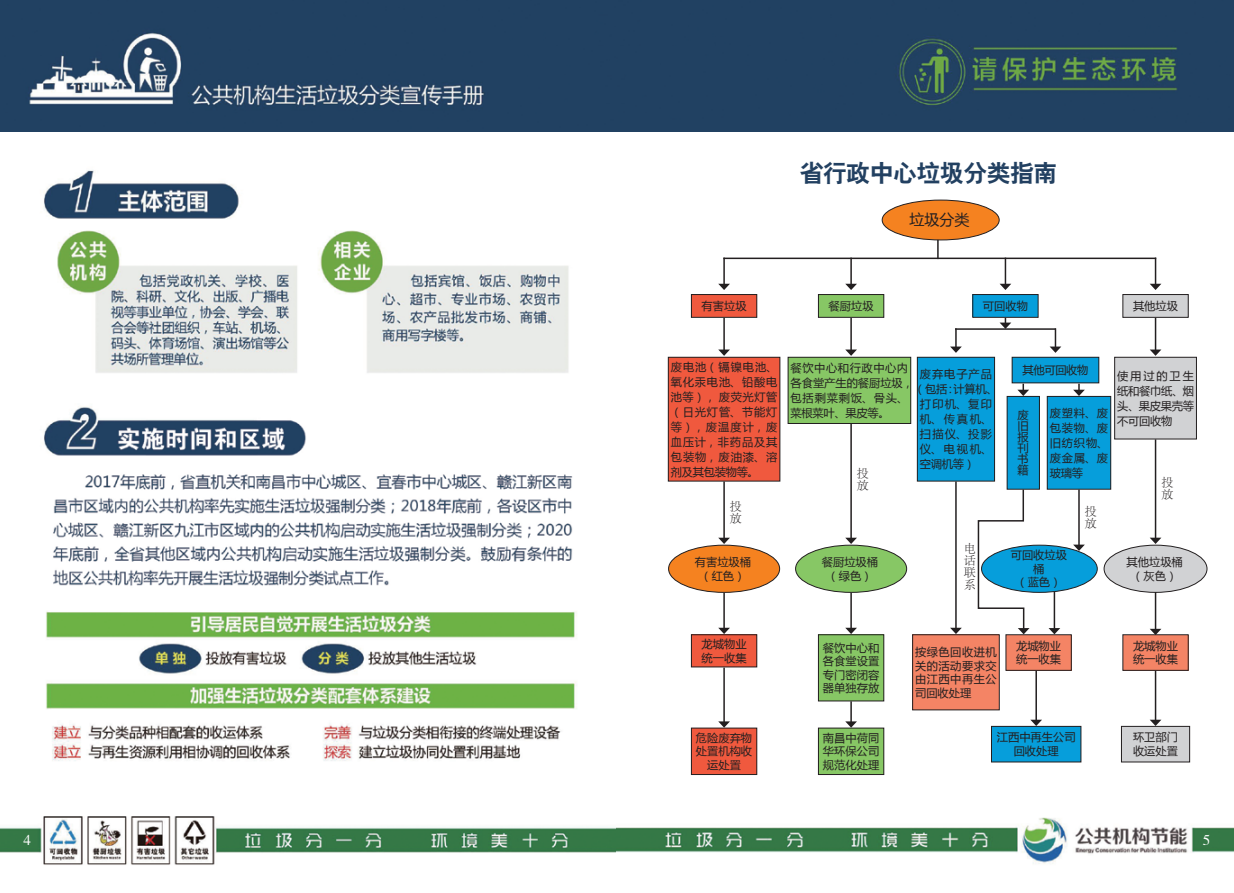
<style>
.page{position:relative;width:1234px;height:893px;background:#fff}
.page>*{position:absolute;margin:0;border:0;box-sizing:border-box;transform-origin:0 0}
.t1{font:24px "H Yb 2 gj";letter-spacing:-.025em;color:#224061}
.t2{font:15px "Microsoft Ya Hei";color:#231f20}
.t3{font:15px "FZSSK GBK1 0";color:#fff}
.t4{font:300 12px/12px "Adobe Song Std";color:#231f20}
.t5{font:11.25px/13.5px "Microsoft Ya Hei";color:#231f20;text-align:justify}
.t6{font:11.25px/15px "Microsoft Ya Hei";letter-spacing:.05em;color:#231f20}
</style>
<div class="page">
<img style="left:43px;top:170px;width:534px;height:591px">
<img style="left:0;top:816px;width:617px;height:49px">
<img style="left:0;top:0;width:617px;height:132px">
<div style="left:668px;top:545px;width:111px;height:47px;background:#f58220;border-radius:50%"></div>
<div style="left:668px;top:545px;width:111px;height:48px;border:1px solid #231f20;border-radius:50%"></div>
<div style="left:795px;top:545px;width:111px;height:47px;background:#87c765;border-radius:50%"></div>
<div style="left:795px;top:545px;width:111px;height:48px;border:1px solid #231f20;border-radius:50%"></div>
<div style="left:981px;top:545px;width:115px;height:47px;background:#069edb;border-radius:50%"></div>
<div style="left:980px;top:545px;width:117px;height:48px;border:1px solid #231f20;border-radius:50%"></div>
<div style="left:1103px;top:545px;width:103px;height:47px;background:#d1d2d4;border-radius:50%"></div>
<div style="left:1103px;top:545px;width:103px;height:48px;border:1px solid #231f20;border-radius:50%"></div>
<div style="left:691px;top:295px;width:65px;height:22px;background:#f0593e"></div>
<div style="left:691px;top:294px;width:66px;height:24px;border:1px solid #231f20"></div>
<div style="left:818px;top:295px;width:65px;height:22px;background:#87c765"></div>
<div style="left:817px;top:294px;width:67px;height:24px;border:1px solid #231f20"></div>
<div style="left:972px;top:295px;width:65px;height:22px;background:#069edb"></div>
<div style="left:972px;top:294px;width:66px;height:24px;border:1px solid #231f20"></div>
<div style="left:1122px;top:295px;width:65px;height:22px;background:#d1d2d4"></div>
<div style="left:1122px;top:294px;width:66px;height:24px;border:1px solid #231f20"></div>
<div style="left:691px;top:635px;width:65px;height:32px;background:#f0593e"></div>
<div style="left:691px;top:634px;width:66px;height:33px;border:1px solid #231f20"></div>
<div style="left:818px;top:635px;width:65px;height:66px;background:#87c765"></div>
<div style="left:817px;top:634px;width:67px;height:67px;border:1px solid #231f20"></div>
<div style="left:912px;top:635px;width:87px;height:75px;background:#f48465"></div>
<div style="left:912px;top:634px;width:87px;height:76px;border:1px solid #231f20"></div>
<div style="left:1005px;top:635px;width:66px;height:35px;background:#f48465"></div>
<div style="left:1005px;top:634px;width:66px;height:37px;border:1px solid #231f20"></div>
<div style="left:991px;top:726px;width:89px;height:36px;background:#069edb"></div>
<div style="left:990px;top:726px;width:91px;height:36px;border:1px solid #231f20"></div>
<div style="left:1121px;top:726px;width:68px;height:36px;background:#d1d2d4"></div>
<div style="left:1120px;top:726px;width:69px;height:36px;border:1px solid #231f20"></div>
<div style="left:1122px;top:635px;width:65px;height:35px;background:#f48465"></div>
<div style="left:1122px;top:634px;width:66px;height:37px;border:1px solid #231f20"></div>
<div style="left:691px;top:728px;width:65px;height:46px;background:#f0593e"></div>
<div style="left:691px;top:728px;width:66px;height:47px;border:1px solid #231f20"></div>
<div style="left:818px;top:728px;width:65px;height:46px;background:#87c765"></div>
<div style="left:817px;top:728px;width:67px;height:47px;border:1px solid #231f20"></div>
<div style="left:668px;top:357px;width:111px;height:124px;background:#f0593e"></div>
<div style="left:667px;top:357px;width:113px;height:124px;border:1px solid #231f20"></div>
<div style="left:788px;top:357px;width:122px;height:66px;background:#87c765"></div>
<div style="left:787px;top:357px;width:123px;height:67px;border:1px solid #231f20"></div>
<div style="left:917px;top:357px;width:77px;height:124px;background:#069edb"></div>
<div style="left:916px;top:357px;width:78px;height:124px;border:1px solid #231f20"></div>
<div style="left:1046px;top:396px;width:64px;height:93px;background:#069edb"></div>
<div style="left:1046px;top:396px;width:64px;height:94px;border:1px solid #231f20"></div>
<div style="left:1114px;top:357px;width:82px;height:82px;background:#d1d2d4"></div>
<div style="left:1113px;top:357px;width:83px;height:82px;border:1px solid #231f20"></div>
<div style="left:1011px;top:357px;width:87px;height:26px;background:#069edb"></div>
<div style="left:1011px;top:357px;width:87px;height:26px;border:1px solid #231f20"></div>
<div style="left:1006px;top:396px;width:33px;height:93px;background:#069edb"></div>
<hr style="left:936px;top:238px;width:2px;height:21px;background:#231f20">
<svg style="left:718px;top:259px;width:11px;height:31px"></svg>
<svg style="left:845px;top:259px;width:11px;height:31px"></svg>
<svg style="left:999px;top:259px;width:12px;height:31px"></svg>
<svg style="left:999px;top:318px;width:12px;height:10px"></svg>
<svg style="left:1017px;top:384px;width:11px;height:12px"></svg>
<svg style="left:1072px;top:384px;width:12px;height:12px"></svg>
<hr style="left:1077px;top:490px;width:2px;height:55px;background:#231f20">
<svg style="left:1072px;top:545px;width:12px;height:6px"></svg>
<hr style="left:1053px;top:592px;width:1px;height:37px;background:#231f20">
<svg style="left:1048px;top:628px;width:11px;height:6px"></svg>
<svg style="left:977px;top:488px;width:52px;height:146px"></svg>
<hr style="left:954px;top:328px;width:101px;height:2px;background:#231f20">
<svg style="left:950px;top:328px;width:11px;height:25px"></svg>
<svg style="left:1049px;top:328px;width:12px;height:25px"></svg>
<svg style="left:1149px;top:258px;width:12px;height:32px"></svg>
<hr style="left:723px;top:318px;width:1px;height:32px;background:#231f20">
<svg style="left:718px;top:349px;width:11px;height:7px"></svg>
<hr style="left:850px;top:318px;width:1px;height:32px;background:#231f20">
<svg style="left:845px;top:349px;width:11px;height:7px"></svg>
<hr style="left:1154px;top:318px;width:1px;height:32px;background:#231f20">
<svg style="left:1149px;top:349px;width:12px;height:7px"></svg>
<hr style="left:1154px;top:439px;width:1px;height:99px;background:#231f20">
<svg style="left:1150px;top:538px;width:11px;height:6px"></svg>
<hr style="left:1154px;top:592px;width:1px;height:37px;background:#231f20">
<svg style="left:1149px;top:629px;width:12px;height:6px"></svg>
<hr style="left:1154px;top:671px;width:1px;height:49px;background:#231f20">
<svg style="left:1149px;top:720px;width:12px;height:6px"></svg>
<hr style="left:1035px;top:671px;width:1px;height:49px;background:#231f20">
<svg style="left:1030px;top:720px;width:11px;height:6px"></svg>
<hr style="left:723px;top:481px;width:1px;height:57px;background:#231f20">
<svg style="left:718px;top:538px;width:11px;height:6px"></svg>
<hr style="left:850px;top:424px;width:1px;height:114px;background:#231f20">
<svg style="left:845px;top:538px;width:11px;height:6px"></svg>
<hr style="left:954px;top:481px;width:2px;height:147px;background:#231f20">
<svg style="left:950px;top:628px;width:11px;height:6px"></svg>
<hr style="left:723px;top:593px;width:1px;height:35px;background:#231f20">
<svg style="left:718px;top:628px;width:11px;height:6px"></svg>
<hr style="left:850px;top:593px;width:1px;height:35px;background:#231f20">
<svg style="left:845px;top:628px;width:11px;height:6px"></svg>
<svg style="left:845px;top:701px;width:11px;height:27px"></svg>
<hr style="left:723px;top:668px;width:1px;height:54px;background:#231f20">
<svg style="left:718px;top:721px;width:11px;height:7px"></svg>
<hr style="left:723px;top:258px;width:432px;height:1px;background:#231f20">
<div style="left:882px;top:200px;width:116px;height:40px;background:#f58220;border-radius:50%"></div>
<div style="left:881px;top:200px;width:118px;height:40px;border:1px solid #231f20;border-radius:50%"></div>
<img style="left:618px;top:817px;width:615px;height:47px">
<img style="left:617px;top:816px;width:1px;height:77px">
<img style="left:617px;top:0;width:616px;height:132px">
<h2 class="t3" style="left:23px;top:832px;width:9px">4</h2>
<h1 class="t1" style="left:799px;top:161px;width:259px">省行政中心垃圾分类指南</h1>
<h2 class="t2" style="left:909px;top:210px;width:61px">垃圾分类</h2>
<p class="t5" style="left:701px;top:299px;width:46px">有害垃圾</p>
<p class="t5" style="left:828px;top:299px;width:46px">餐厨垃圾</p>
<p class="t5" style="left:982px;top:299px;width:46px">可回收物</p>
<p class="t5" style="left:1132px;top:299px;width:46px">其他垃圾</p>
<p class="t5" style="left:670px;top:359px;width:108px;line-height:15px">废电池（镉镍电池、氧化汞电池、铅酸电池等），废荧光灯管（日光灯管、节能灯等），废温度计，废血压计，非药品及其包装物，废油漆、溶剂及其包装物等。</p>
<p class="t6" style="left:790px;top:360px;width:125px">餐饮中心和行政中心内各食堂产生的餐厨垃圾，包括剩菜剩饭、骨头、菜根菜叶、果皮等。</p>
<p class="t5" style="left:919px;top:367px;width:74px">废弃电子产品</p>
<p class="t5" style="left:914px;top:382px;width:85px">（包括：计算机、</p>
<p class="t5" style="left:919px;top:397px;width:74px">打印机、复印</p>
<p class="t5" style="left:919px;top:412px;width:74px">机、传真机、</p>
<p class="t5" style="left:919px;top:427px;width:74px">扫描仪、投影</p>
<p class="t5" style="left:919px;top:442px;width:74px">仪、电视机、</p>
<p class="t5" style="left:919px;top:457px;width:57px">空调机等）</p>
<p class="t4" style="left:856px;top:468px;width:13px">投放</p>
<p class="t4" style="left:729px;top:501px;width:13px">投放</p>
<p class="t5" style="left:1022px;top:363px;width:68px">其他可回收物</p>
<p class="t5" style="left:1017px;top:409px;width:13px;line-height:10.9px">废旧报刊书籍</p>
<p class="t5" style="left:1049px;top:405px;width:60px;line-height:15px">废塑料、废包装物、废旧纺织物、废金属、废玻璃等</p>
<p class="t4" style="left:1084px;top:506px;width:13px">投放</p>
<p class="t5" style="left:1116px;top:368px;width:78px;line-height:15px">使用过的卫生纸和餐巾纸、烟头、果皮果壳等不可回收物</p>
<p class="t4" style="left:1161px;top:477px;width:13px">投放</p>
<p class="t4" style="left:963px;top:543px;width:13px;text-align:justify">电话联系</p>
<p class="t5" style="left:694px;top:555px;width:58px;text-align:center">有害垃圾桶（红色）</p>
<p class="t5" style="left:821px;top:555px;width:58px;text-align:center">餐厨垃圾桶（绿色）</p>
<p class="t5" style="left:1010px;top:548px;width:58px;text-align:center">可回收垃圾桶<br>（蓝色）</p>
<p class="t5" style="left:1126px;top:555px;width:58px;text-align:center">其他垃圾桶（灰色）</p>
<p class="t5" style="left:701px;top:637px;width:46px">龙城物业统一收集</p>
<p class="t5" style="left:822px;top:640px;width:58px">餐饮中心和各食堂设置专门密闭容器单独存放</p>
<p class="t5" style="left:914px;top:645px;width:83px">按绿色回收进机关的活动要求交由江西中再生公司回收处理</p>
<p class="t5" style="left:1015px;top:639px;width:46px">龙城物业统一收集</p>
<p class="t5" style="left:996px;top:730px;width:80px;text-align:center">江西中再生公司回收处理</p>
<p class="t5" style="left:1132px;top:730px;width:46px">环卫部门收运处置</p>
<p class="t5" style="left:1132px;top:639px;width:46px">龙城物业统一收集</p>
<p class="t5" style="left:695px;top:731px;width:58px;text-align:center">危险废弃物处置机构收运处置</p>
<p class="t5" style="left:822px;top:731px;width:58px">南昌中荷同华环保公司规范化处理</p>
<h2 class="t3" style="left:1202px;top:832px;width:9px">5</h2>
</div>
